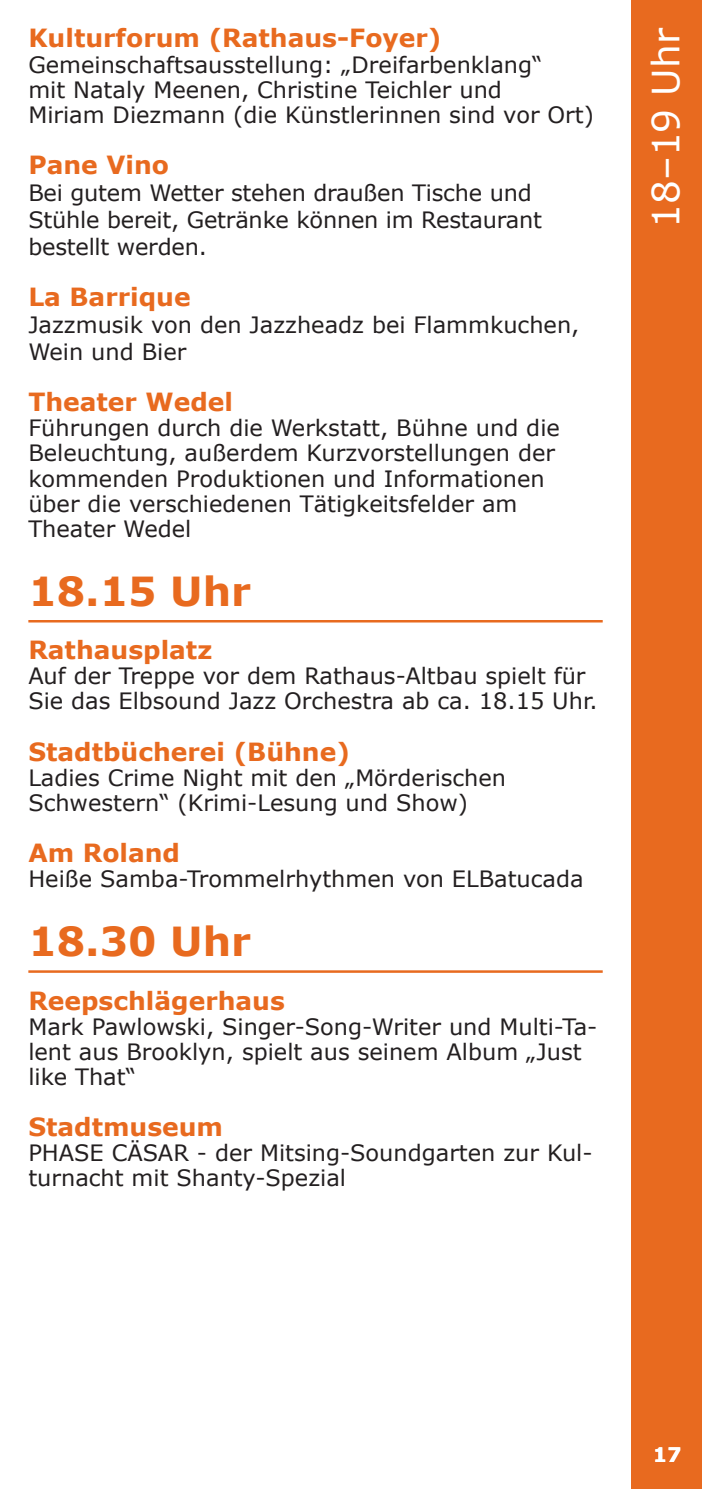
<style>
.page{position:relative;width:702px;height:1489px;background:#fff}
.page>*{position:absolute;margin:0;border:0;box-sizing:border-box;transform-origin:0 0}
.t1{font:700 40px "Verdana";color:#e86a1f}
.t2{font:37.5px "Verdana";color:#fff}
.t3{font:700 25px "Verdana";color:#e86a1f}
.t4{font:22.5px/25px "Verdana";color:#231f20}
.t5{font:700 20px "Verdana";color:#fff}
</style>
<div class="page">
<div style="left:631px;top:0;width:71px;height:1488px;background:#e86a1f"></div>
<hr style="left:28px;top:620px;width:574px;height:2px;background:#e86a1f">
<hr style="left:28px;top:970px;width:574px;height:2px;background:#e86a1f">
<p class="t3" style="left:28px;top:22px;width:414px">Kulturforum (Rathaus-Foyer)</p>
<p class="t4" style="left:28px;top:52px;width:567px">Gemeinschaftsausstellung: „Dreifarbenklang“<br>mit Nataly Meenen, Christine Teichler und<br>Miriam Diezmann (die Künstlerinnen sind vor Ort)</p>
<p class="t3" style="left:28px;top:148px;width:142px">Pane Vino</p>
<p class="t4" style="left:28px;top:179px;width:515px;line-height:27px">Bei gutem Wetter stehen draußen Tische und<br>Stühle bereit, Getränke können im Restaurant bestellt werden.</p>
<p class="t3" style="left:28px;top:281px;width:164px">La Barrique</p>
<p class="t4" style="left:28px;top:312px;width:552px;line-height:27px">Jazzmusik von den Jazzheadz bei Flammkuchen,<br>Wein und Bier</p>
<p class="t3" style="left:28px;top:386px;width:206px">Theater Wedel</p>
<p class="t4" style="left:28px;top:416px;width:533px">Führungen durch die Werkstatt, Bühne und die Beleuchtung, außerdem Kurzvorstellungen der kommenden Produktionen und Informationen über die verschiedenen Tätigkeitsfelder am Theater Wedel</p>
<h1 class="t1" style="left:28px;top:565px;width:224px">18.15 Uhr</h1>
<p class="t3" style="left:28px;top:633px;width:185px">Rathausplatz</p>
<p class="t4" style="left:28px;top:664px;width:570px">Auf der Treppe vor dem Rathaus-Altbau spielt für<br>Sie das Elbsound Jazz Orchestra ab ca. 18.15 Uhr.</p>
<p class="t3" style="left:28px;top:735px;width:323px">Stadtbücherei (Bühne)</p>
<p class="t4" style="left:28px;top:765px;width:479px">Ladies Crime Night mit den „Mörderischen<br>Schwestern“ (Krimi-Lesung und Show)</p>
<p class="t3" style="left:28px;top:836px;width:153px">Am Roland</p>
<p class="t4" style="left:28px;top:866px;width:556px">Heiße Samba-Trommelrhythmen von ELBatucada</p>
<h1 class="t1" style="left:28px;top:915px;width:224px">18.30 Uhr</h1>
<p class="t3" style="left:28px;top:984px;width:258px">Reepschlägerhaus</p>
<p class="t4" style="left:28px;top:1014px;width:570px">Mark Pawlowski, Singer-Song-Writer und Multi-Ta&shy;lent aus Brooklyn, spielt aus seinem Album „Just like That“</p>
<p class="t3" style="left:28px;top:1110px;width:196px">Stadtmuseum</p>
<p class="t4" style="left:28px;top:1140px;width:565px">PHASE CÄSAR - der Mitsing-Soundgarten zur Kul&shy;turnacht mit Shanty-Spezial</p>
<h2 class="t2" style="left:642px;top:228px;width:201px;rotate:-90deg">18–19 Uhr</h2>
<p class="t5" style="left:653px;top:1441px;width:30px">17</p>
</div>
